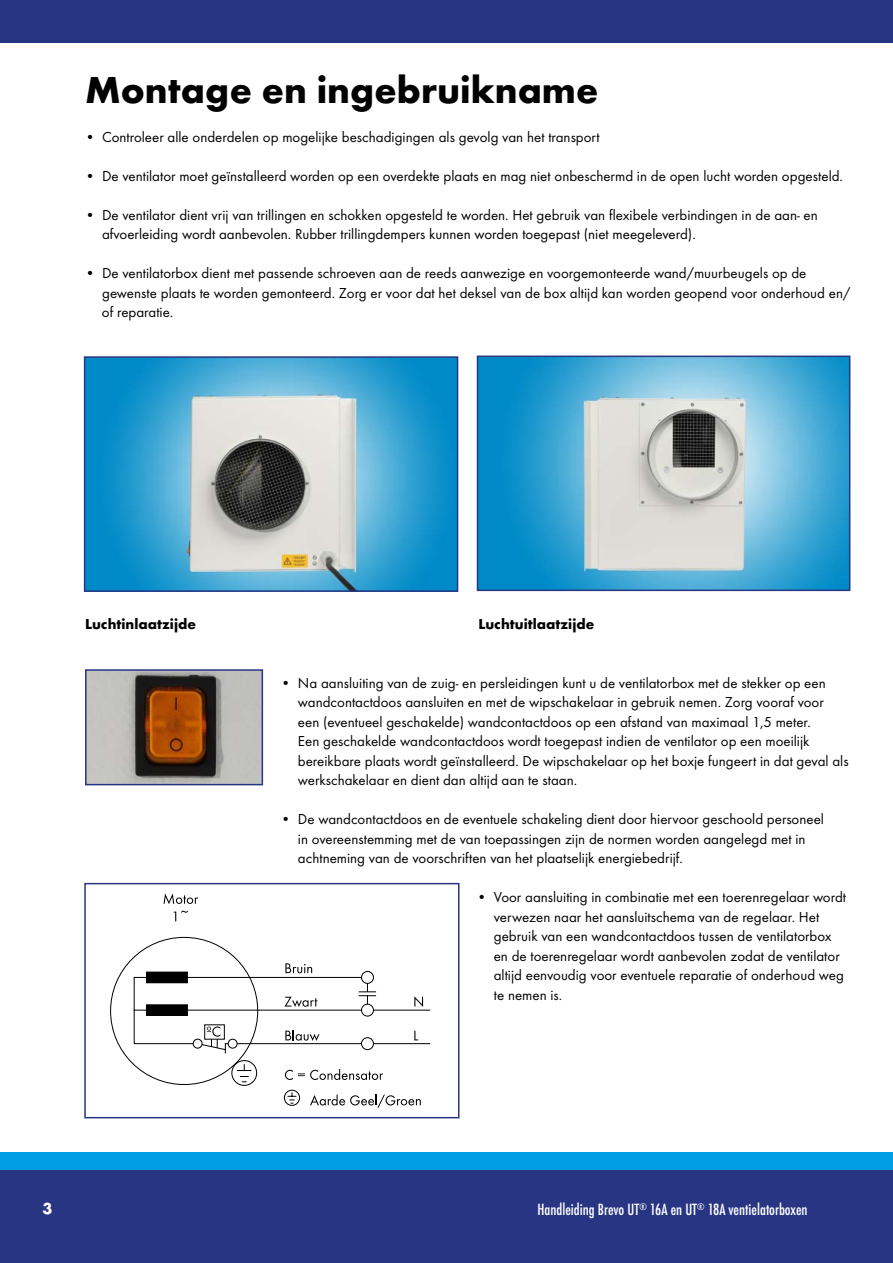
<style>
.page{position:relative;width:893px;height:1263px;background:#fff}
.page>*{position:absolute;margin:0;border:0;box-sizing:border-box;transform-origin:0 0}
.t1{font:700 39px "Futura T";color:#000}
.t2{font:700 16.5px "Futura T";color:#fff}
.t3{font:15px/19.5px "Futura T";color:#000}
.t4{font:500 condensed 15px "Futura";color:#fff}
.t5{font:700 15px "Futura T";color:#000}
</style>
<div class="page">
<div style="left:0;top:1169px;width:893px;height:94px;background:#283583"></div>
<div style="left:0;top:0;width:893px;height:43px;background:#283583"></div>
<div style="left:0;top:1152px;width:893px;height:17px;background:#009fe3"></div>
<img style="left:87px;top:359px;width:368px;height:230px">
<div style="left:84px;top:356px;width:374px;height:236px;border:2px solid #283583"></div>
<img style="left:480px;top:359px;width:367px;height:229px">
<div style="left:477px;top:356px;width:373px;height:235px;border:2px solid #283583"></div>
<svg style="left:164px;top:893px;width:34px;height:11px"></svg>
<svg style="left:174px;top:911px;width:14px;height:10px"></svg>
<svg style="left:110px;top:936px;width:321px;height:172px"></svg>
<div style="left:84px;top:883px;width:375px;height:235px;border:2px solid #283583"></div>
<img style="left:88px;top:672px;width:172px;height:110px">
<div style="left:85px;top:669px;width:178px;height:116px;border:2px solid #283583"></div>
<h1 class="t1" style="left:85px;top:67px;width:515px">Montage en ingebruikname</h1>
<p class="t3" style="left:85px;top:127px;width:516px">• Controleer alle onderdelen op mogelijke beschadigingen als gevolg van het transport</p>
<p class="t3" style="left:85px;top:166px;width:759px">• De ventilator moet geïnstalleerd worden op een overdekte plaats en mag niet onbeschermd in de open lucht worden opgesteld.</p>
<p class="t3" style="left:102px;top:205px;width:717px;text-indent:-17px">• De ventilator dient vrij van trillingen en schokken opgesteld te worden. Het gebruik van flexibele verbindingen in de aan- en afvoerleiding wordt aanbevolen. Rubber trillingdempers kunnen worden toegepast (niet meegeleverd).</p>
<p class="t3" style="left:102px;top:263px;width:750px;text-indent:-17px">• De ventilatorbox dient met passende schroeven aan de reeds aanwezige en voorgemonteerde wand/muurbeugels op de gewenste plaats te worden gemonteerd. Zorg er voor dat het deksel van de box altijd kan worden geopend voor onderhoud en/ of reparatie.</p>
<p class="t5" style="left:85px;top:615px;width:112px">Luchtinlaatzijde</p>
<p class="t5" style="left:478px;top:615px;width:117px">Luchtuitlaatzijde</p>
<p class="t3" style="left:298px;top:673px;width:552px;text-indent:-17px">• Na aansluiting van de zuig- en persleidingen kunt u de ventilatorbox met de stekker op een wandcontactdoos aansluiten en met de wipschakelaar in gebruik nemen. Zorg vooraf voor een (eventueel geschakelde) wandcontactdoos op een afstand van maximaal 1,5 meter.<br>Een geschakelde wandcontactdoos wordt toegepast indien de ventilator op een moeilijk bereikbare plaats wordt geïnstalleerd. De wipschakelaar op het boxje fungeert in dat geval als werkschakelaar en dient dan altijd aan te staan.</p>
<p class="t3" style="left:298px;top:809px;width:528px;text-indent:-17px">• De wandcontactdoos en de eventuele schakeling dient door hiervoor geschoold personeel in overeenstemming met de van toepassingen zijn de normen worden aangelegd met in achtneming van de voorschriften van het plaatselijk energiebedrijf.</p>
<p class="t3" style="left:494px;top:887px;width:354px;text-indent:-17px">• Voor aansluiting in combinatie met een toerenregelaar wordt verwezen naar het aansluitschema van de regelaar. Het gebruik van een wandcontactdoos tussen de ventilatorbox en de toerenregelaar wordt aanbevolen zodat de ventilator altijd eenvoudig voor eventuele reparatie of onderhoud weg te nemen is.</p>
<p class="t2" style="left:43px;top:1199px;width:11px">3</p>
<p class="t4" style="left:537px;top:1200px;width:272px">Handleiding Brevo UT<sup>®</sup> 16A en UT<sup>®</sup> 18A ventielatorboxen</p>
</div>
